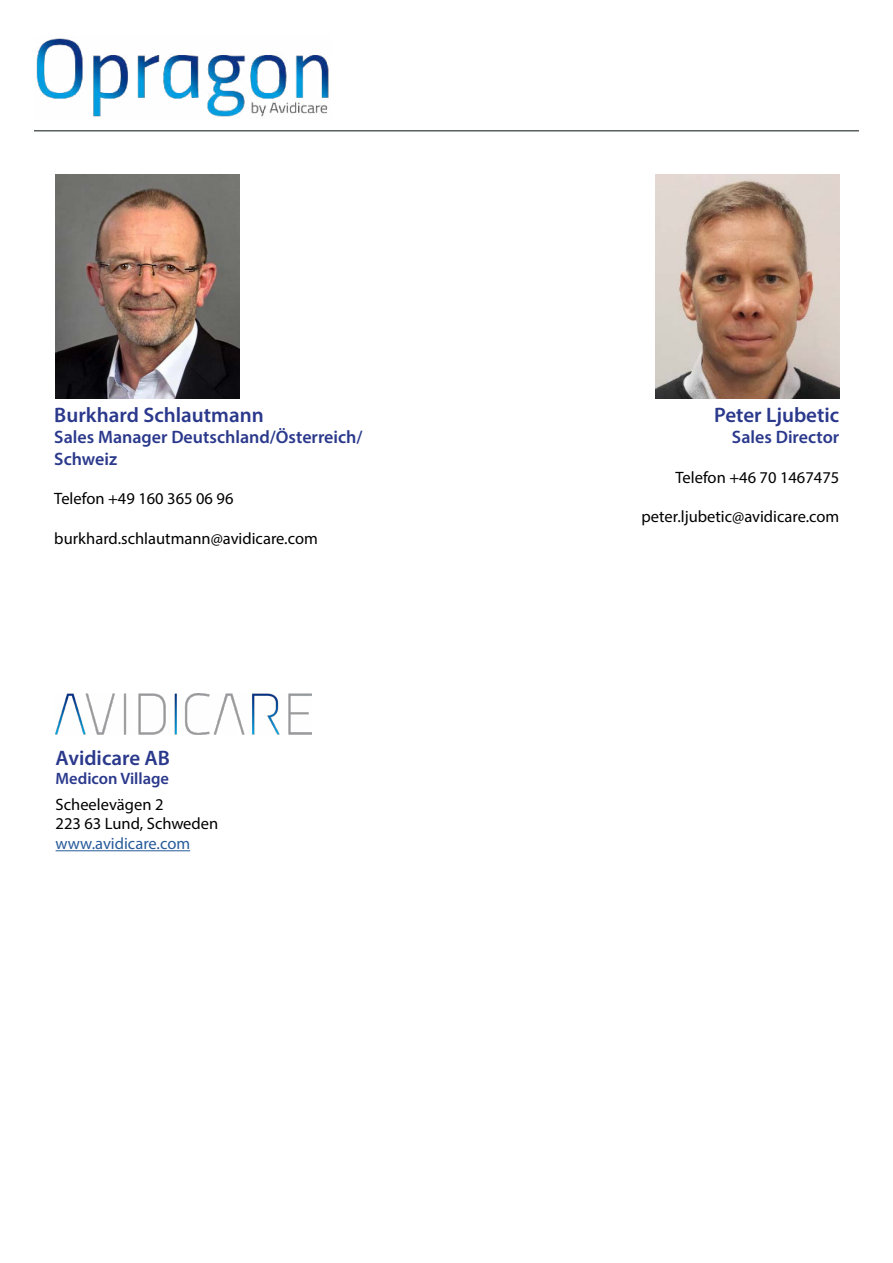
<style>
.page{position:relative;width:893px;height:1263px;background:#fff}
.page>*{position:absolute;margin:0;border:0;box-sizing:border-box;transform-origin:0 0}
.t1{font:600 21px "Myriad Pro";color:#2b398c}
.t2{font:600 18px/21.6px "Myriad Pro";color:#2b398c}
.t3{font:16.5px/19.8px "Myriad Pro";color:#000}
.t4{font:16.5px "Myriad Pro";color:#275b9b}
.t5{font:600 16.5px "Myriad Pro";color:#2b398c}
</style>
<div class="page">
<img style="left:36px;top:38px;width:293px;height:79px">
<hr style="left:34px;top:130px;width:825px;height:1px;background:#595e5e">
<img style="left:56px;top:694px;width:256px;height:41px">
<hr style="left:56px;top:850px;width:134px;height:1px;background:#275b9b">
<img style="left:656px;top:174px;width:183px;height:225px">
<img style="left:56px;top:174px;width:183px;height:225px">
<p class="t1" style="left:54px;top:401px;width:211px">Burkhard Schlautmann</p>
<p class="t2" style="left:54px;top:426px;width:310px">Sales Manager Deutschland/Österreich/<br>Schweiz</p>
<p class="t3" style="left:54px;top:489px;width:181px">Telefon +49 160 365 06 96</p>
<p class="t3" style="left:54px;top:528px;width:265px">burkhard.schlautmann@avidicare.com</p>
<p class="t1" style="left:56px;top:744px;width:116px">Avidicare AB</p>
<p class="t5" style="left:56px;top:768px;width:115px">Medicon Village</p>
<p class="t3" style="left:56px;top:794px;width:164px">Scheelevägen 2<br>223 63 Lund, Schweden</p>
<p class="t4" style="left:56px;top:833px;width:136px">www.avidicare.com</p>
<p class="t1" style="left:714px;top:401px;width:127px">Peter Ljubetic</p>
<p class="t2" style="left:732px;top:426px;width:109px">Sales Director</p>
<p class="t3" style="left:676px;top:467px;width:165px">Telefon +46 70 1467475</p>
<p class="t3" style="left:642px;top:507px;width:199px">peter.ljubetic@avidicare.com</p>
</div>
